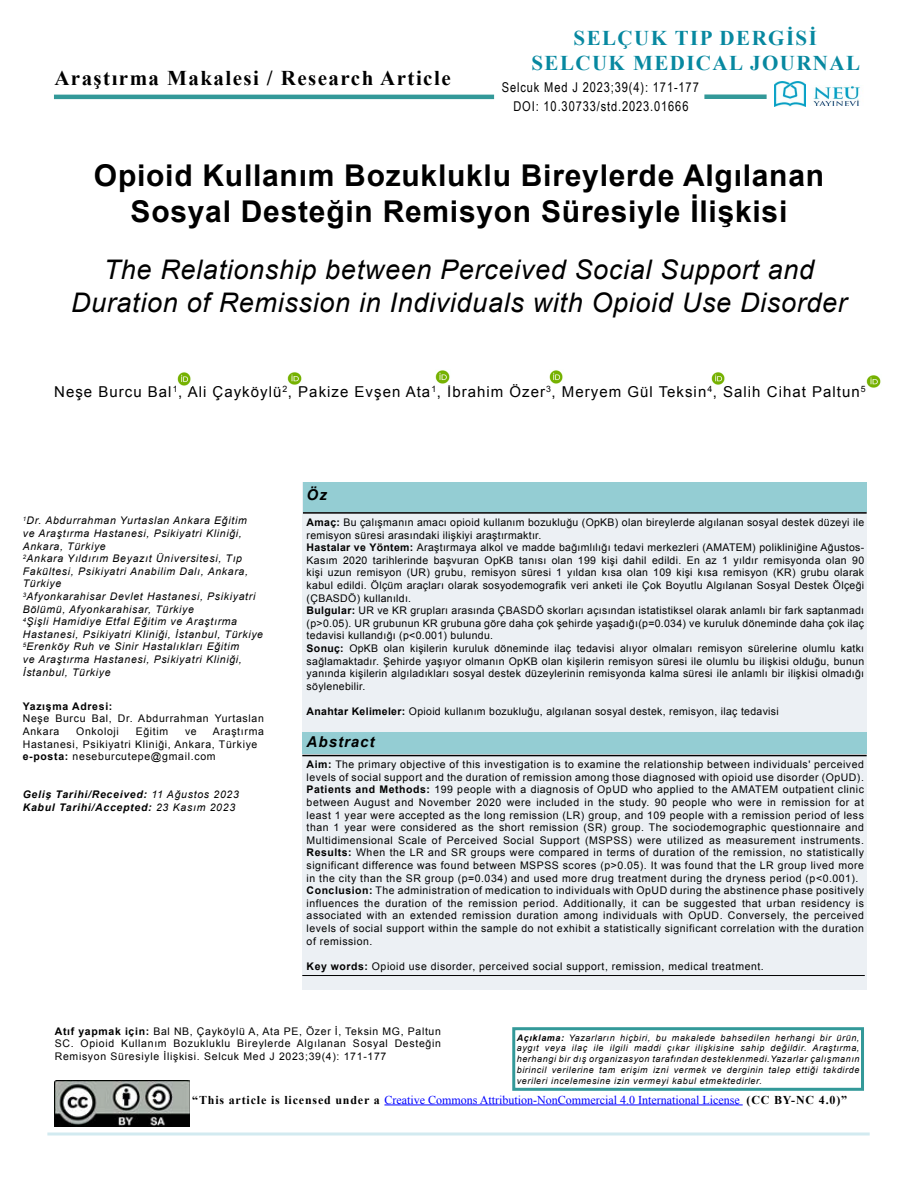
<style>
.page{position:relative;width:918px;height:1188px;background:#fff}
.page>*{position:absolute;margin:0;border:0;box-sizing:border-box;transform-origin:0 0}
.t1{font:700 30px/36px "Arial";letter-spacing:.025em;color:#000;text-align:center}
.t2{font:italic 27px/32.4px "Arial";letter-spacing:.025em;color:#000;text-align:center}
.t3{font:700 21px/25.2px "Times New Roman";letter-spacing:.07em;color:#0788a0;text-align:center}
.t4{font:700 21px "Times New Roman";letter-spacing:.07em;color:#000}
.t5{font:15px "Arial";letter-spacing:.07em;color:#000}
.t6{font:italic 700 15px "Arial";letter-spacing:.07em;color:#000}
.t7{font:13.5px "Arial Narrow";letter-spacing:.065em;color:#000}
.t8{font:12px "Times New Roman";color:#00f}
.t9{font:10.5px/12.6px "Arial";letter-spacing:.05em;color:#000}
.t10{font:10.5px/12.6px "Arial";letter-spacing:.03em;color:#000}
.t11{font:italic 10.5px/12.6px "Arial";letter-spacing:.065em;color:#000}
.t12{font:italic 700 10.5px/12.6px "Arial";letter-spacing:.07em;color:#000}
.t13{font:700 10.5px "Arial";letter-spacing:.065em;color:#000}
.t14{font:italic 9px/10.8px "Arial";letter-spacing:.07em;color:#000;text-align:justify}
.s1{font-weight:700}
.s2{font-weight:400}
.s3{font-weight:700;color:#000}
</style>
<div class="page">
<div style="left:302px;top:482px;width:565px;height:508px;background:#ecf0f4"></div>
<div style="left:303px;top:482px;width:564px;height:29px;background:#94cdd3"></div>
<hr style="left:302px;top:975px;width:563px;height:1px;background:#000">
<hr style="left:303px;top:512px;width:564px;height:2px;background:#000">
<div style="left:302px;top:732px;width:565px;height:22px;background:#94cdd3"></div>
<hr style="left:302px;top:755px;width:565px;height:1px;background:#000">
<svg style="left:47px;top:1132px;width:823px;height:4px;background:#ddeff3"></svg>
<img style="left:55px;top:1080px;width:135px;height:47px">
<hr style="left:384px;top:1105px;width:359px;height:1px;background:#00f">
<div style="left:512px;top:1027px;width:352px;height:64px;border:3px solid #399"></div>
<img style="left:775px;top:81px;width:30px;height:26px">
<img style="left:813px;top:86px;width:47px;height:19px">
<hr style="left:54px;top:95px;width:440px;height:4px;background:#399">
<div style="left:704px;top:94px;width:63px;height:5px;background:#399"></div>
<img style="left:177px;top:372px;width:14px;height:14px">
<img style="left:549px;top:370px;width:14px;height:14px">
<img style="left:711px;top:372px;width:14px;height:13px">
<img style="left:288px;top:372px;width:14px;height:13px">
<img style="left:436px;top:370px;width:14px;height:14px">
<img style="left:867px;top:375px;width:14px;height:13px">
<h3 class="t4" style="left:54px;top:63px;width:398px">Araştırma Makalesi / Research Article</h3>
<h3 class="t3" style="left:531px;top:24px;width:330px">SELÇUK TIP DERGİSİ<br>SELCUK MEDICAL JOURNAL</h3>
<p class="t7" style="left:513px;top:96px;width:177px">DOI: 10.30733/std.2023.01666</p>
<p class="t7" style="left:502px;top:77px;width:199px">Selcuk Med J 2023;39(4): 171-177</p>
<h1 class="t1" style="left:94px;top:157px;width:732px">Opioid Kullanım Bozukluklu Bireylerde Algılanan<br>Sosyal Desteğin Remisyon Süresiyle İlişkisi</h1>
<h2 class="t2" style="left:71px;top:254px;width:777px">The Relationship between Perceived Social Support and<br>Duration of Remission in Individuals with Opioid Use Disorder</h2>
<h3 class="t5" style="left:54px;top:381px;width:813px">Neşe Burcu Bal<sup>1</sup>, Ali Çayköylü<sup>2</sup>, Pakize Evşen Ata<sup>1</sup>, İbrahim Özer<sup>3</sup>, Meryem Gül Teksin<sup>4</sup>, Salih Cihat Paltun<sup>5</sup></h3>
<p class="t11" style="left:23px;top:515px;width:242px"><sup>1</sup>Dr. Abdurrahman Yurtaslan Ankara Eğitim<br>ve Araştırma Hastanesi, Psikiyatri Kliniği, Ankara, Türkiye<br><sup>2</sup>Ankara Yıldırım Beyazıt Üniversitesi, Tıp Fakültesi, Psikiyatri Anabilim Dalı, Ankara, Türkiye<br><sup>3</sup>Afyonkarahisar Devlet Hastanesi, Psikiyatri Bölümü, Afyonkarahisar, Türkiye<br><sup>4</sup>Şişli Hamidiye Etfal Eğitim ve Araştırma Hastanesi, Psikiyatri Kliniği, İstanbul, Türkiye <sup>5</sup>Erenköy Ruh ve Sinir Hastalıkları Eğitim<br>ve Araştırma Hastanesi, Psikiyatri Kliniği, İstanbul, Türkiye</p>
<p class="t13" style="left:23px;top:699px;width:91px">Yazışma Adresi:</p>
<p class="t9" style="left:23px;top:712px;width:243px">Neşe Burcu Bal, Dr. Abdurrahman Yurtaslan<br>Ankara</p>
<p class="t9" style="left:76px;top:725px;width:44px">Onkoloji</p>
<p class="t9" style="left:136px;top:725px;width:34px">Eğitim</p>
<p class="t9" style="left:185px;top:725px;width:13px">ve</p>
<p class="t9" style="left:23px;top:725px;width:243px;text-indent:190px">Araştırma<br>Hastanesi, Psikiyatri Kliniği, Ankara, Türkiye <span class="s1">e-posta:</span> neseburcutepe@gmail.com</p>
<p class="t12" style="left:23px;top:788px;width:218px">Geliş Tarihi/Received: <span class="s2">11 Ağustos 2023<br></span>Kabul Tarihi/Accepted: <span class="s2">23 Kasım 2023</span></p>
<h3 class="t6" style="left:307px;top:484px;width:22px">Öz</h3>
<p class="t10" style="left:307px;top:516px;width:559px"><span class="s1">Amaç:</span> Bu çalışmanın amacı opioid kullanım bozukluğu (OpKB) olan bireylerde algılanan sosyal destek düzeyi ile remisyon süresi arasındaki ilişkiyi araştırmaktır.<br><span class="s1">Hastalar ve Yöntem:</span> Araştırmaya alkol ve madde bağımlılığı tedavi merkezleri (AMATEM) polikliniğine Ağustos-Kasım 2020 tarihlerinde başvuran OpKB tanısı olan 199 kişi dahil edildi. En az 1 yıldır remisyonda olan 90 kişi uzun remisyon (UR) grubu, remisyon süresi 1 yıldan kısa olan 109 kişi kısa remisyon (KR) grubu olarak kabul edildi. Ölçüm araçları olarak sosyodemografik veri anketi ile Çok Boyutlu Algılanan Sosyal Destek Ölçeği (ÇBASDÖ) kullanıldı.<br><span class="s1">Bulgular:</span> UR ve KR grupları arasında ÇBASDÖ skorları açısından istatistiksel olarak anlamlı bir fark saptanmadı (p&gt;0.05). UR grubunun KR grubuna göre daha çok şehirde yaşadığı(p=0.034) ve kuruluk döneminde daha çok ilaç tedavisi kullandığı (p&lt;0.001) bulundu.<br><span class="s1">Sonuç:</span> OpKB olan kişilerin kuruluk döneminde ilaç tedavisi alıyor olmaları remisyon sürelerine olumlu katkı sağlamaktadır. Şehirde yaşıyor olmanın OpKB olan kişilerin remisyon süresi ile olumlu bu ilişkisi olduğu, bunun yanında kişilerin algıladıkları sosyal destek düzeylerinin remisyonda kalma süresi ile anlamlı bir ilişkisi olmadığı söylenebilir.</p>
<p class="t10" style="left:307px;top:705px;width:474px"><span class="s1">Anahtar Kelimeler:</span> Opioid kullanım bozukluğu, algılanan sosyal destek, remisyon, ilaç tedavisi</p>
<h3 class="t6" style="left:307px;top:732px;width:69px">Abstract</h3>
<p class="t9" style="left:307px;top:758px;width:559px"><span class="s1">Aim:</span> The primary objective of this investigation is to examine the relationship between individuals' perceived levels of social support and the duration of remission among those diagnosed with opioid use disorder (OpUD).<br><span class="s1">Patients and Methods:</span> 199 people with a diagnosis of OpUD who applied to the AMATEM outpatient clinic between August and November 2020 were included in the study. 90 people who were in remission for at least 1 year were accepted as the long remission (LR) group, and 109 people with a remission period of less than 1 year were considered as the short remission (SR) group. The sociodemographic questionnaire and Multidimensional Scale of Perceived Social Support (MSPSS) were utilized as measurement instruments.<br><span class="s1">Results:</span> When the LR and SR groups were compared in terms of duration of the remission, no statistically significant difference was found between MSPSS scores (p&gt;0.05). It was found that the LR group lived more in the city than the SR group (p=0.034) and used more drug treatment during the dryness period (p&lt;0.001).<br><span class="s1">Conclusion:</span> The administration of medication to individuals with OpUD during the abstinence phase positively influences the duration of the remission period. Additionally, it can be suggested that urban residency is associated with an extended remission duration among individuals with OpUD. Conversely, the perceived levels of social support within the sample do not exhibit a statistically significant correlation with the duration of remission.</p>
<p class="t9" style="left:307px;top:960px;width:459px"><span class="s1">Key words:</span> Opioid use disorder, perceived social support, remission, medical treatment.</p>
<p class="t9" style="left:55px;top:1024px;width:388px;text-align:justify"><span class="s1">Atıf yapmak için:</span> Bal NB, Çayköylü A, Ata PE, Özer İ, Teksin MG, Paltun SC. Opioid Kullanım Bozukluklu Bireylerde Algılanan Sosyal Desteğin Remisyon Süresiyle İlişkisi. Selcuk Med J 2023;39(4): 171-177</p>
<p class="t14" style="left:517px;top:1032px;width:344px"><span class="s1">Açıklama:</span> Yazarların hiçbiri, bu makalede bahsedilen herhangi bir ürün, aygıt veya ilaç ile ilgili maddi çıkar ilişkisine sahip değildir. Araştırma, herhangi bir dış organizasyon tarafından desteklenmedi.Yazarlar çalışmanın birincil verilerine tam erişim izni vermek ve derginin talep ettiği takdirde verileri incelemesine izin vermeyi kabul etmektedirler.</p>
<p class="t8" style="left:192px;top:1091px;width:656px"><span class="s3">“This article is licensed under a</span> Creative Commons Attribution-NonCommercial 4.0 International License <span class="s3">(CC BY-NC 4.0)”</span></p>
</div>
